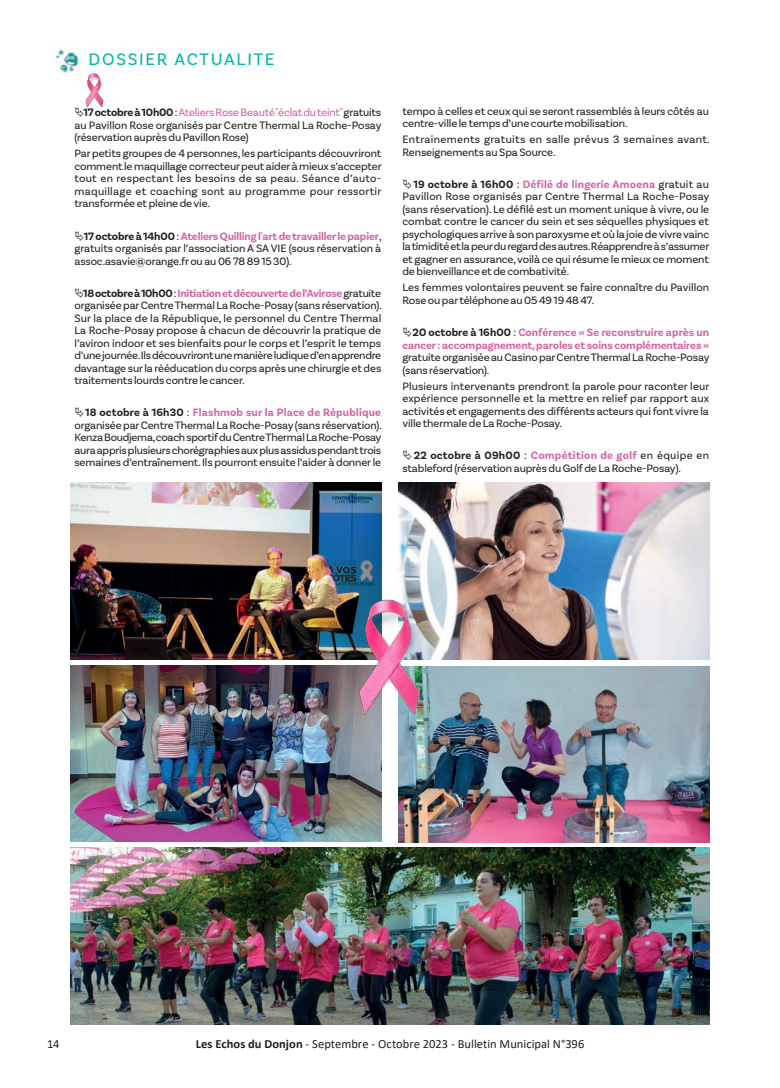
<style>
.page{position:relative;width:780px;height:1088px;background:#fff}
.page>*{position:absolute;margin:0;border:0;box-sizing:border-box;transform-origin:0 0}
.t1{font:17.5px "Basic Sans";letter-spacing:.1em;color:#00b69d}
.t2{font:12.5px "Calibri";color:#231f20}
.Texte_articles_nouv_BM{font:11.25px/12.5px "Basic Sans";letter-spacing:-.01em;color:#231f20;text-align:justify}
.Texte_articles_nouv_BM-2{font:700 11.25px/12.5px "Basic Sans";letter-spacing:-.01em;color:#d264a6;text-align:justify}
.Texte_articles_nouv_BM-3{font:11.25px/12.5px "Basic Sans";letter-spacing:.02em;color:#231f20}
.s1{font-weight:700}
.s2{color:#d264a6}
.s3{font-weight:700;color:#d264a6}
.s4{color:#231f20}
.s5{font-weight:400;color:#231f20}
</style>
<div class="page">
<img style="left:71px;top:483px;width:310px;height:176px">
<img style="left:71px;top:848px;width:638px;height:176px">
<img style="left:71px;top:665px;width:310px;height:177px">
<img style="left:399px;top:483px;width:310px;height:176px">
<img style="left:399px;top:666px;width:310px;height:176px">
<img style="left:85px;top:74px;width:19px;height:34px">
<img style="left:332px;top:599px;width:112px;height:116px">
<img style="left:55px;top:48px;width:25px;height:26px">
<h1 class="t1" style="left:89px;top:48px;width:187px">DOSSIER ACTUALITE</h1>
<p class="Texte_articles_nouv_BM" style="left:74px;top:106px;width:308px;text-indent:9px"><span class="s1">17 octobre à 10h00</span> : <span class="s2">Ateliers Rose Beauté "éclat du teint"</span> gratuits au Pavillon Rose organisés par Centre Thermal La Roche-Posay (réservation auprès du Pavillon Rose)</p>
<p class="Texte_articles_nouv_BM" style="left:74px;top:147px;width:308px">Par petits groupes de 4 personnes, les participants découvriront comment le maquillage correcteur peut aider à mieux s’accepter tout en respectant les besoins de sa peau. Séance d’auto&shy;maquillage et coaching sont au programme pour ressortir transformée et pleine de vie.</p>
<p class="Texte_articles_nouv_BM" style="left:74px;top:229px;width:309px;text-indent:9px"><span class="s1">17 octobre à 14h00</span> : <span class="s3">Ateliers Quilling l'art de travailler le papier</span>, gratuits organisés par l’association A SA VIE (sous réservation à assoc.asavie@orange.fr ou au 06 78 89 15 30).</p>
<p class="Texte_articles_nouv_BM" style="left:74px;top:287px;width:309px;text-indent:9px"><span class="s1">18 octobre à 10h00</span> : <span class="s3">Initiation et découverte de l’Avirose</span> gratuite organisée par Centre Thermal La Roche-Posay (sans réservation).<br>Sur la place de la République, le personnel du Centre Thermal La Roche-Posay propose à chacun de découvrir la pratique de l’aviron indoor et ses bienfaits pour le corps et l’esprit le temps d’une journée. Ils découvriront une manière ludique d’en apprendre davantage sur la rééducation du corps après une chirurgie et des traitements lourds contre le cancer.</p>
<p class="Texte_articles_nouv_BM" style="left:74px;top:406px;width:309px;text-indent:11px"><span class="s1">18 octobre à 16h30</span> : <span class="s3">Flashmob sur la Place de République </span>organisée par Centre Thermal La Roche-Posay (sans réservation).<br>Kenza Boudjema, coach sportif du Centre Thermal La Roche-Posay aura appris plusieurs chorégraphies aux plus assidus pendant trois semaines d’entraînement. Ils pourront ensuite l’aider à donner le</p>
<p class="Texte_articles_nouv_BM" style="left:402px;top:105px;width:308px">tempo à celles et ceux qui se seront rassemblés à leurs côtés au centre-ville le temps d’une courte mobilisation.</p>
<p class="Texte_articles_nouv_BM-3" style="left:402px;top:133px;width:309px">Entrainements gratuits en salle prévus 3 semaines avant.<br>Renseignements au Spa Source.</p>
<p class="Texte_articles_nouv_BM" style="left:402px;top:178px;width:308px;text-indent:11px"><span class="s1">19 octobre à 16h00</span> : <span class="s3">Défilé de lingerie Amoena</span> gratuit au Pavillon Rose organisés par Centre Thermal La Roche-Posay (sans réservation). Le défilé est un moment unique à vivre, ou le combat contre le cancer du sein et ses séquelles physiques et psychologiques arrive à son paroxysme et où la joie de vivre vainc la timidité et la peur du regard des autres. Réapprendre à s’assumer et gagner en assurance, voilà ce qui résume le mieux ce moment de bienveillance et de combativité.</p>
<p class="Texte_articles_nouv_BM" style="left:402px;top:281px;width:308px">Les femmes volontaires peuvent se faire connaître du Pavillon<br>Rose ou par téléphone au 05 49 19 48 47.</p>
<p class="Texte_articles_nouv_BM-2" style="left:402px;top:326px;width:308px;text-indent:10px"><span class="s4">20 octobre à 16h00</span> <span class="s5">:</span> Conférence « Se reconstruire après un cancer : accompagnement, paroles et soins complémentaires » <span class="s5">gratuite organisée au Casino par Centre Thermal La Roche-Posay (sans réservation).</span></p>
<p class="Texte_articles_nouv_BM" style="left:402px;top:379px;width:308px">Plusieurs intervenants prendront la parole pour raconter leur expérience personnelle et la mettre en relief par rapport aux activités et engagements des différents acteurs qui font vivre la ville thermale de La Roche-Posay.</p>
<p class="Texte_articles_nouv_BM" style="left:402px;top:449px;width:308px;text-indent:11px"><span class="s1">22 octobre à 09h00</span> : <span class="s3">Compétition de golf</span> en équipe en stableford (réservation auprès du Golf de La Roche-Posay).</p>
<p class="t2" style="left:47px;top:1035px;width:14px">14</p>
<p class="t2" style="left:196px;top:1035px;width:390px"><span class="s1">Les Echos du Donjon</span> - Septembre - Octobre 2023 - Bulletin Municipal N°396</p>
</div>
